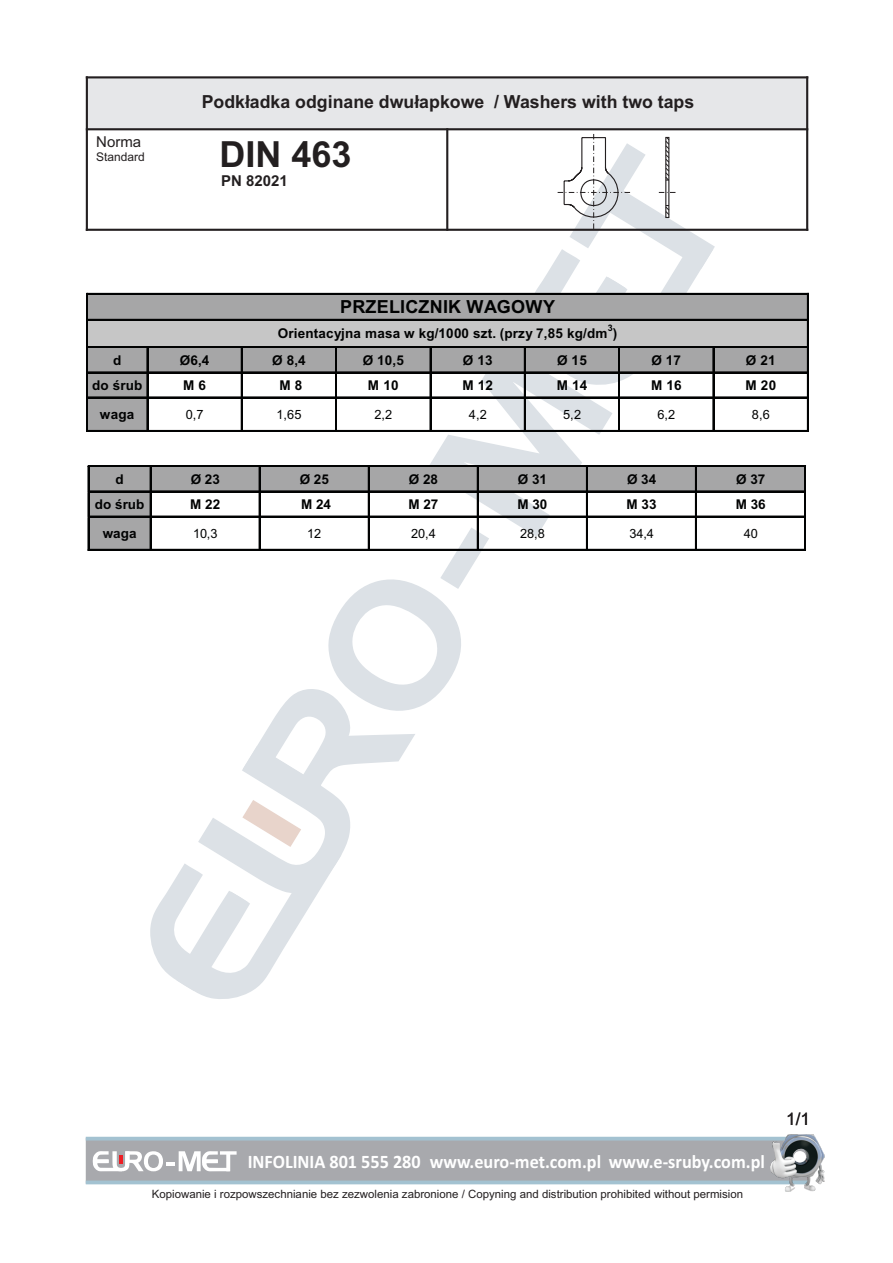
<style>
.page{position:relative;width:893px;height:1263px;background:#fff}
.page>*{position:absolute;margin:0;border:0;box-sizing:border-box;transform-origin:0 0}
.t1{font:700 36px "Arial";color:#231f20}
.t2{font:700 19.05px "Calibri";color:#fff;scale:.95 1}
.t3{font:700 18px "Arial";color:#231f20}
.t4{font:700 18px "Arial";letter-spacing:.01em;color:#010202}
.t5{font:17.25px "Arial";color:#231f20}
.t6{font:700 15px "Arial";color:#231f20}
.t7{font:15px "Arial";color:#231f20}
.t8{font:700 13.5px "Arial";letter-spacing:.015em;color:#010202}
.t9{font:12.75px "Arial";letter-spacing:-.01em;color:#010202}
.t10{font:12px "Arial";color:#231f20}
.t11{font:11.4px "Arial";color:#231f20}
.t12{font:700 9px "Arial";color:#010202}
</style>
<div class="page">
<div style="left:86px;top:1137px;width:722px;height:47px;background:#a8a9ad"></div>
<svg style="left:93px;top:1151px;width:144px;height:20px"></svg>
<hr style="left:86px;top:1137px;width:721px;height:3px;background:#a3c2d1">
<svg style="left:86px;top:1180px;width:722px;height:4px;fill:#a3c2d1"></svg>
<img style="left:770px;top:1135px;width:54px;height:56px">
<div style="left:794px;top:1151px;width:12px;height:11px;background:#fff;border-radius:50%"></div>
<div style="left:87px;top:77px;width:720px;height:52px;background:#e6e7e9"></div>
<hr style="left:86px;top:76px;width:2px;height:155px;background:#231f20">
<hr style="left:446px;top:128px;width:2px;height:103px;background:#231f20">
<hr style="left:806px;top:76px;width:2px;height:155px;background:#231f20">
<hr style="left:86px;top:229px;width:722px;height:2px;background:#231f20">
<hr style="left:86px;top:128px;width:722px;height:2px;background:#231f20">
<hr style="left:86px;top:76px;width:722px;height:2px;background:#231f20">
<hr style="left:88px;top:295px;width:719px;height:2px;background:#a6a6a7">
<div style="left:88px;top:297px;width:5px;height:20px;background:#a6a6a7"></div>
<svg style="left:803px;top:297px;width:4px;height:20px"></svg>
<hr style="left:88px;top:317px;width:719px;height:2px;background:#a6a6a7">
<div style="left:93px;top:297px;width:710px;height:20px;background:#a6a6a7"></div>
<hr style="left:88px;top:293px;width:719px;height:2px;background:#010202">
<div style="left:88px;top:321px;width:719px;height:5px;background:#c6c6c6"></div>
<div style="left:88px;top:326px;width:5px;height:15px;background:#c6c6c6"></div>
<svg style="left:803px;top:326px;width:4px;height:15px"></svg>
<div style="left:88px;top:341px;width:719px;height:6px;background:#c6c6c6"></div>
<div style="left:93px;top:326px;width:710px;height:15px;background:#c6c6c6"></div>
<hr style="left:88px;top:319px;width:719px;height:2px;background:#010202">
<hr style="left:88px;top:348px;width:59px;height:4px;background:#a6a6a7">
<svg style="left:88px;top:368px;width:59px;height:4px"></svg>
<div style="left:88px;top:352px;width:59px;height:16px;background:#a6a6a7"></div>
<hr style="left:714px;top:348px;width:93px;height:4px;background:#a6a6a7">
<div style="left:714px;top:352px;width:5px;height:16px;background:#a6a6a7"></div>
<svg style="left:803px;top:352px;width:4px;height:16px"></svg>
<svg style="left:715px;top:368px;width:92px;height:4px"></svg>
<div style="left:719px;top:352px;width:84px;height:16px;background:#a6a6a7"></div>
<hr style="left:88px;top:347px;width:59px;height:1px;background:#010202">
<hr style="left:88px;top:346px;width:59px;height:1px;background:#010202">
<hr style="left:714px;top:347px;width:93px;height:1px;background:#010202">
<hr style="left:714px;top:346px;width:93px;height:1px;background:#010202">
<svg style="left:88px;top:373px;width:59px;height:4px"></svg>
<svg style="left:88px;top:393px;width:59px;height:4px"></svg>
<div style="left:88px;top:377px;width:59px;height:16px;background:#a6a6a7"></div>
<hr style="left:88px;top:372px;width:59px;height:1px;background:#010202">
<hr style="left:714px;top:372px;width:93px;height:1px;background:#010202">
<div style="left:88px;top:398px;width:59px;height:8px;background:#a6a6a7"></div>
<div style="left:88px;top:422px;width:59px;height:8px;background:#a6a6a7"></div>
<div style="left:88px;top:406px;width:59px;height:16px;background:#a6a6a7"></div>
<svg style="left:86px;top:293px;width:2px;height:105px"></svg>
<hr style="left:88px;top:397px;width:59px;height:1px;background:#010202">
<hr style="left:714px;top:397px;width:93px;height:1px;background:#010202">
<svg style="left:807px;top:293px;width:2px;height:105px"></svg>
<hr style="left:87px;top:398px;width:1px;height:32px;background:#010202">
<hr style="left:86px;top:398px;width:1px;height:32px;background:#010202">
<hr style="left:88px;top:430px;width:59px;height:2px;background:#010202">
<hr style="left:714px;top:430px;width:93px;height:2px;background:#010202">
<hr style="left:807px;top:398px;width:2px;height:32px;background:#010202">
<hr style="left:89px;top:467px;width:61px;height:4px;background:#a6a6a7">
<div style="left:89px;top:471px;width:5px;height:16px;background:#a6a6a7"></div>
<hr style="left:146px;top:471px;width:4px;height:16px;background:#a6a6a7">
<svg style="left:89px;top:487px;width:58px;height:4px"></svg>
<div style="left:94px;top:471px;width:52px;height:16px;background:#a6a6a7"></div>
<hr style="left:697px;top:467px;width:108px;height:4px;background:#a6a6a7">
<div style="left:800px;top:471px;width:5px;height:16px;background:#a6a6a7"></div>
<svg style="left:715px;top:487px;width:89px;height:4px"></svg>
<div style="left:701px;top:471px;width:99px;height:16px;background:#a6a6a7"></div>
<hr style="left:89px;top:466px;width:61px;height:1px;background:#010202">
<hr style="left:89px;top:465px;width:61px;height:1px;background:#010202">
<hr style="left:697px;top:466px;width:108px;height:1px;background:#010202">
<hr style="left:697px;top:465px;width:108px;height:1px;background:#010202">
<svg style="left:89px;top:492px;width:58px;height:4px"></svg>
<div style="left:89px;top:496px;width:5px;height:16px;background:#a6a6a7"></div>
<hr style="left:146px;top:496px;width:4px;height:16px;background:#a6a6a7">
<svg style="left:89px;top:512px;width:58px;height:4px"></svg>
<div style="left:94px;top:496px;width:52px;height:16px;background:#a6a6a7"></div>
<hr style="left:89px;top:491px;width:61px;height:1px;background:#010202">
<hr style="left:697px;top:491px;width:108px;height:1px;background:#010202">
<div style="left:89px;top:517px;width:61px;height:9px;background:#a6a6a7"></div>
<div style="left:89px;top:526px;width:5px;height:15px;background:#a6a6a7"></div>
<hr style="left:146px;top:526px;width:4px;height:15px;background:#a6a6a7">
<div style="left:89px;top:541px;width:61px;height:8px;background:#a6a6a7"></div>
<div style="left:94px;top:526px;width:52px;height:15px;background:#a6a6a7"></div>
<svg style="left:88px;top:465px;width:1px;height:52px"></svg>
<hr style="left:89px;top:516px;width:61px;height:1px;background:#010202">
<hr style="left:697px;top:516px;width:108px;height:1px;background:#010202">
<svg style="left:804px;top:465px;width:2px;height:52px"></svg>
<hr style="left:88px;top:517px;width:1px;height:32px;background:#010202">
<hr style="left:89px;top:549px;width:61px;height:2px;background:#010202">
<hr style="left:697px;top:549px;width:108px;height:2px;background:#010202">
<hr style="left:805px;top:517px;width:1px;height:32px;background:#010202">
<hr style="left:804px;top:517px;width:1px;height:32px;background:#010202">
<svg style="left:147px;top:134px;width:568px;height:865px"></svg>
<p class="t7" style="left:96px;top:136px;width:46px">Norma</p>
<p class="t10" style="left:96px;top:152px;width:50px">Standard</p>
<h3 class="t3" style="left:202px;top:95px;width:494px">Podk³adka odginane dwu³apkowe / Washers with two taps</h3>
<h1 class="t1" style="left:219px;top:141px;width:134px">DIN 463</h1>
<p class="t6" style="left:221px;top:175px;width:68px">PN 82021</p>
<h3 class="t4" style="left:340px;top:300px;width:216px">PRZELICZNIK WAGOWY</h3>
<p class="t8" style="left:278px;top:328px;width:341px">Orientacyjna masa w kg/1000 szt. (przy 7,85 kg/dm )</p>
<p class="t12" style="left:608px;top:325px;width:7px">3</p>
<p class="t8" style="left:113px;top:355px;width:10px">d</p>
<p class="t8" style="left:180px;top:355px;width:31px">Ø6,4</p>
<p class="t8" style="left:272px;top:355px;width:35px">Ø 8,4</p>
<p class="t8" style="left:363px;top:355px;width:43px">Ø 10,5</p>
<p class="t8" style="left:463px;top:355px;width:31px">Ø 13</p>
<p class="t8" style="left:557px;top:355px;width:31px">Ø 15</p>
<p class="t8" style="left:651px;top:355px;width:31px">Ø 17</p>
<p class="t8" style="left:746px;top:355px;width:31px">Ø 21</p>
<p class="t8" style="left:92px;top:380px;width:52px">do œrub</p>
<p class="t8" style="left:183px;top:380px;width:24px">M 6</p>
<p class="t8" style="left:279px;top:380px;width:24px">M 8</p>
<p class="t8" style="left:368px;top:380px;width:32px">M 10</p>
<p class="t8" style="left:462px;top:380px;width:32px">M 12</p>
<p class="t8" style="left:557px;top:380px;width:32px">M 14</p>
<p class="t8" style="left:651px;top:380px;width:32px">M 16</p>
<p class="t8" style="left:745px;top:380px;width:32px">M 20</p>
<p class="t8" style="left:100px;top:409px;width:36px">waga</p>
<p class="t9" style="left:186px;top:409px;width:19px">0,7</p>
<p class="t9" style="left:276px;top:409px;width:27px">1,65</p>
<p class="t9" style="left:374px;top:409px;width:19px">2,2</p>
<p class="t9" style="left:469px;top:409px;width:19px">4,2</p>
<p class="t9" style="left:563px;top:409px;width:19px">5,2</p>
<p class="t9" style="left:657px;top:409px;width:19px">6,2</p>
<p class="t9" style="left:752px;top:409px;width:19px">8,6</p>
<p class="t8" style="left:116px;top:474px;width:10px">d</p>
<p class="t8" style="left:191px;top:474px;width:31px">Ø 23</p>
<p class="t8" style="left:300px;top:474px;width:31px">Ø 25</p>
<p class="t8" style="left:409px;top:474px;width:31px">Ø 28</p>
<p class="t8" style="left:518px;top:474px;width:31px">Ø 31</p>
<p class="t8" style="left:627px;top:474px;width:31px">Ø 34</p>
<p class="t8" style="left:736px;top:474px;width:31px">Ø 37</p>
<p class="t8" style="left:95px;top:499px;width:51px">do œrub</p>
<p class="t8" style="left:190px;top:499px;width:32px">M 22</p>
<p class="t8" style="left:301px;top:499px;width:32px">M 24</p>
<p class="t8" style="left:408px;top:499px;width:32px">M 27</p>
<p class="t8" style="left:517px;top:499px;width:32px">M 30</p>
<p class="t8" style="left:626px;top:499px;width:32px">M 33</p>
<p class="t8" style="left:736px;top:499px;width:32px">M 36</p>
<p class="t8" style="left:103px;top:528px;width:35px">waga</p>
<p class="t9" style="left:193px;top:528px;width:26px">10,3</p>
<p class="t9" style="left:307px;top:528px;width:16px">12</p>
<p class="t9" style="left:411px;top:528px;width:26px">20,4</p>
<p class="t9" style="left:520px;top:528px;width:26px">28,8</p>
<p class="t9" style="left:629px;top:528px;width:26px">34,4</p>
<p class="t9" style="left:744px;top:528px;width:16px">40</p>
<h2 class="t2" style="left:248px;top:1153px;width:546px">INFOLINIA 801 555 280 www.euro-met.com.pl www.e-sruby.com.pl</h2>
<p class="t11" style="left:152px;top:1189px;width:593px">Kopiowanie i rozpowszechnianie bez zezwolenia zabronione / Copyning and distribution prohibited without permision</p>
<p class="t5" style="left:786px;top:1113px;width:25px">1/1</p>
</div>
